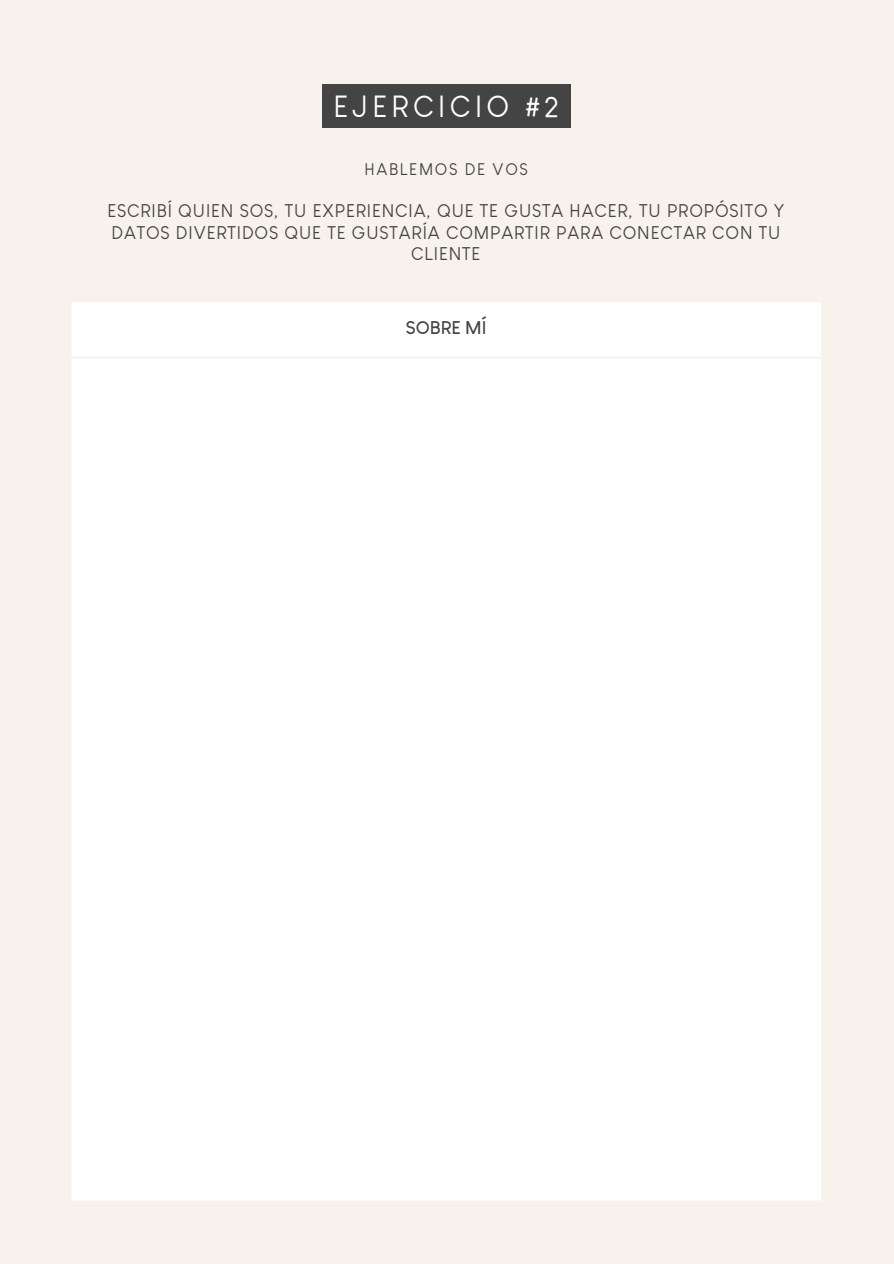
<style>
.page{position:relative;width:894px;height:1264px;background:#fff}
.page>*{position:absolute;margin:0;border:0;box-sizing:border-box;transform-origin:0 0}
.t1{font:30px "Louis George Cafe";letter-spacing:.15em;color:#fff}
.t2{font:18px/21.3px "Louis George Cafe";letter-spacing:.05em;color:#444;text-align:center}
.t3{font:700 18px "Louis George Cafe";color:#444}
.t4{font:16.5px "Louis George Cafe";letter-spacing:.1em;color:#444}
</style>
<div class="page">
<div style="left:0;top:0;width:893px;height:1263px;background:#f8f2ed"></div>
<div style="left:71px;top:302px;width:749px;height:898px;background:#fff"></div>
<div style="left:321px;top:85px;width:249px;height:43px;background:#444"></div>
<h1 class="t1" style="left:333px;top:88px;width:226px">EJERCICIO #2</h1>
<p class="t4" style="left:364px;top:159px;width:165px">HABLEMOS DE VOS</p>
<p class="t2" style="left:107px;top:200px;width:678px">ESCRIBÍ QUIEN SOS, TU EXPERIENCIA, QUE TE GUSTA HACER, TU PROPÓSITO Y<br>DATOS DIVERTIDOS QUE TE GUSTARÍA COMPARTIR PARA CONECTAR CON TU<br>CLIENTE</p>
<p class="t3" style="left:406px;top:316px;width:82px">SOBRE MÍ</p>
</div>
